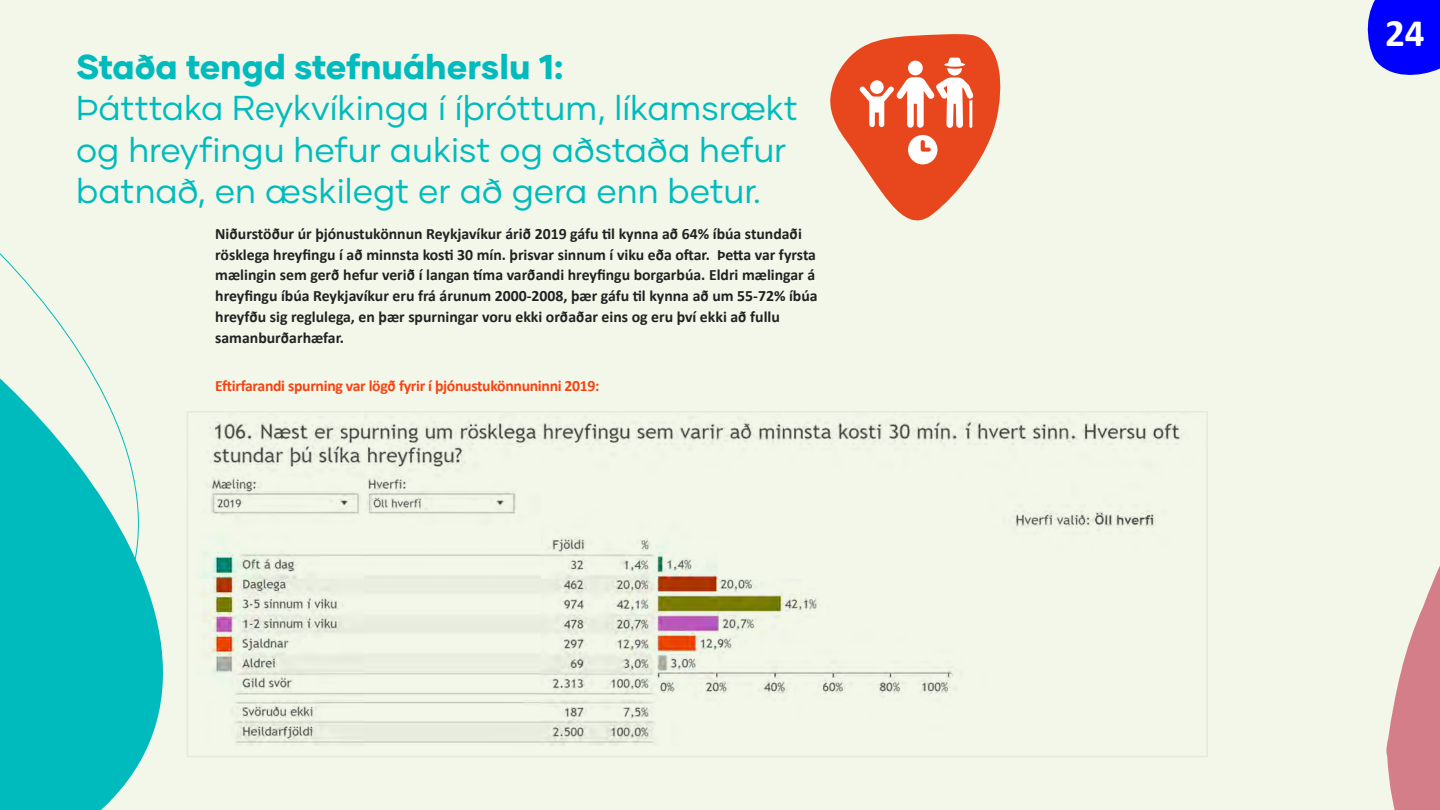
<style>
.page{position:relative;width:1440px;height:810px;background:#f2f7e9}
.page>*{position:absolute;margin:0;border:0;box-sizing:border-box;transform-origin:0 0}
.t1{font:700 39px "Calibri";color:#fff}
.t2{font:34.5px/41.4px "Gilmer";color:#00bbbd}
.t3{font:800 34.5px "Gilmer";color:#00bbbd}
.t4{font:700 15.75px/20.7px "Calibri";color:#212121}
.t5{font:700 15.75px "Calibri";letter-spacing:-.02em;color:#f74311}
</style>
<div class="page">
<svg style="left:1386px;top:566px;width:54px;height:244px"></svg>
<svg style="left:1367px;top:0;width:73px;height:75px;background:#1717fc"></svg>
<svg style="left:0;top:253px;width:163px;height:557px;fill:#00bbbd"></svg>
<svg style="left:830px;top:34px;width:171px;height:187px"></svg>
<div style="left:908px;top:61px;width:15px;height:14px;background:#fff;border-radius:50%"></div>
<img style="left:201px;top:419px;width:979px;height:327px">
<h2 class="t3" style="left:76px;top:45px;width:489px">Staða tengd stefnuáherslu 1:</h2>
<h2 class="t2" style="left:76px;top:87px;width:723px">Þátttaka Reykvíkinga í íþróttum, líkamsrækt og hreyfingu hefur aukist og aðstaða hefur batnað, en æskilegt er að gera enn betur.</h2>
<p class="t4" style="left:215px;top:223px;width:604px">Niðurstöður úr þjónustukönnun Reykjavíkur árið 2019 gáfu til kynna að 64% íbúa stundaði rösklega hreyfingu í að minnsta kosti 30 mín. þrisvar sinnum í viku eða oftar. Þetta var fyrsta mælingin sem gerð hefur verið í langan tíma varðandi hreyfingu borgarbúa. Eldri mælingar á hreyfingu íbúa Reykjavíkur eru frá árunum 2000-2008, þær gáfu til kynna að um 55-72% íbúa hreyfðu sig reglulega, en þær spurningar voru ekki orðaðar eins og eru því ekki að fullu samanburðarhæfar.</p>
<p class="t5" style="left:215px;top:376px;width:386px">Eftirfarandi spurning var lögð fyrir í þjónustukönnuninni 2019:</p>
<h1 class="t1" style="left:1385px;top:9px;width:41px">24</h1>
</div>
